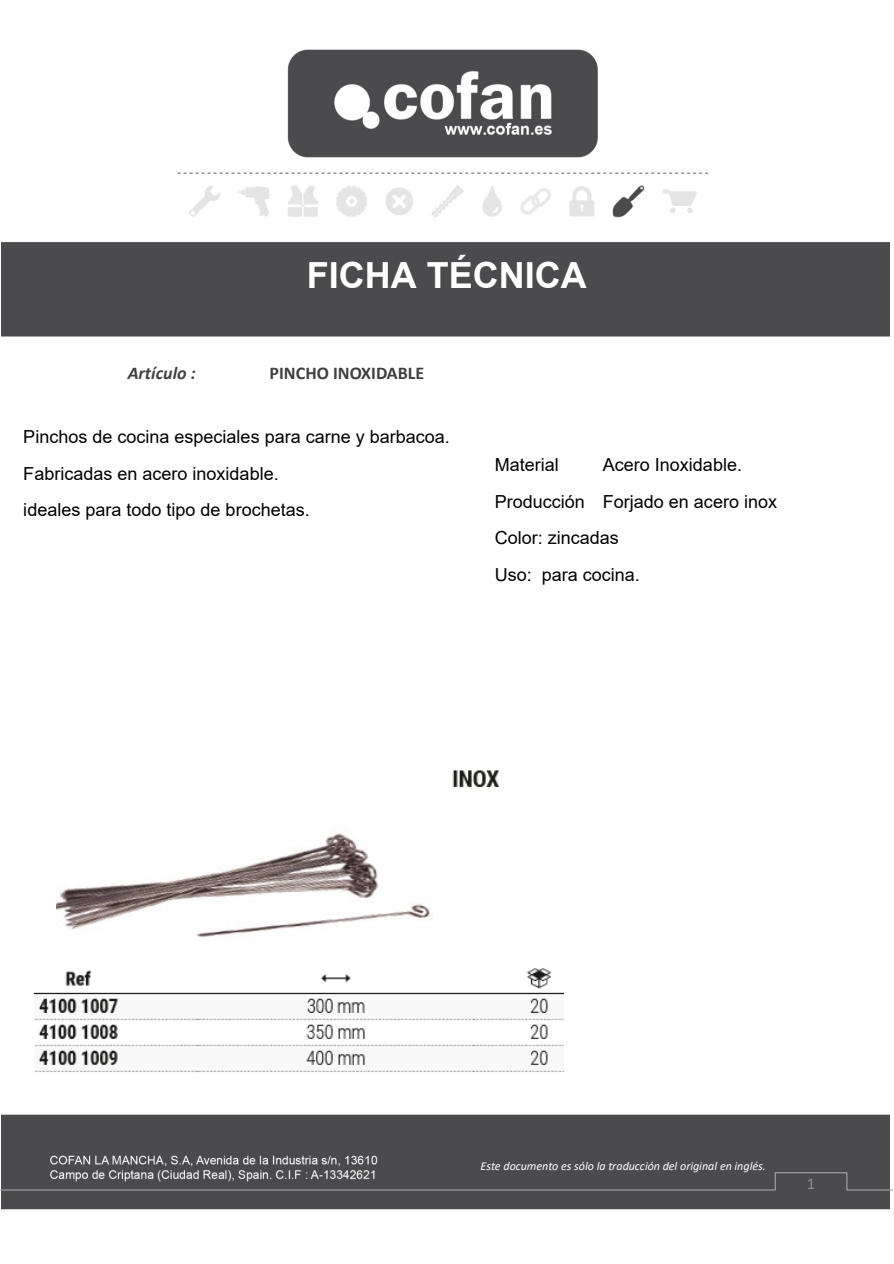
<style>
.page{position:relative;width:894px;height:1264px;background:#fff}
.page>*{position:absolute;margin:0;border:0;box-sizing:border-box;transform-origin:0 0}
.t1{font:700 36px "Arial";color:#fff}
.t2{font:18px/36.6px "Arial";color:#000}
.t3{font:700 18px "Calibri";color:#404040}
.t4{font:italic 700 18px "Calibri";color:#404040}
.t5{font:16.5px "Calibri";color:#8c8c8c}
.t6{font:italic 12px "Calibri";color:#fff}
</style>
<div class="page">
<img style="left:1px;top:49px;width:888px;height:1161px">
<img style="left:34px;top:961px;width:529px;height:123px">
<img style="left:56px;top:761px;width:443px;height:183px">
<svg style="left:0;top:1171px;width:893px;height:20px"></svg>
<h1 class="t1" style="left:307px;top:262px;width:281px">FICHA TÉCNICA</h1>
<p class="t4" style="left:128px;top:365px;width:69px">Artículo :</p>
<p class="t3" style="left:269px;top:365px;width:156px">PINCHO INOXIDABLE</p>
<p class="t2" style="left:23px;top:420px;width:428px">Pinchos de cocina especiales para carne y barbacoa.<br>Fabricadas en acero inoxidable.<br>ideales para todo tipo de brochetas.</p>
<p class="t2" style="left:494px;top:448px;width:284px;text-indent:108px">Acero Inoxidable.<br>Producción Forjado en acero inox<br>Color: zincadas<br>Uso: para cocina.</p>
<p class="t2" style="left:494px;top:448px;width:66px">Material</p>
<p class="t6" style="left:480px;top:1160px;width:287px">Este documento es sólo la traducción del original en inglés.</p>
<p class="t5" style="left:806px;top:1176px;width:10px">1</p>
</div>
